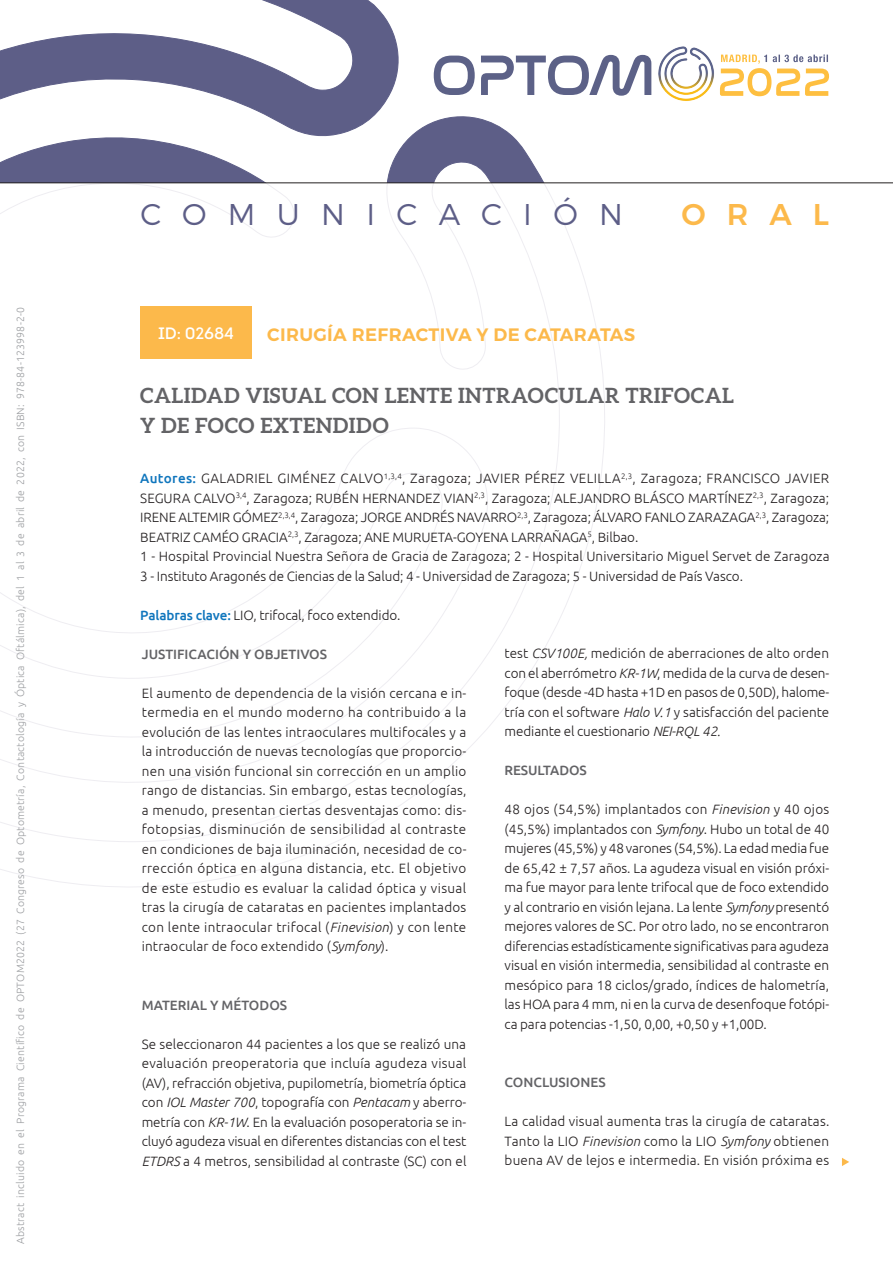
<style>
.page{position:relative;width:893px;height:1263px;background:#fff}
.page>*{position:absolute;margin:0;border:0;box-sizing:border-box;transform-origin:0 0}
.t1{font:300 30px "Montserrat";letter-spacing:.71em;color:#5d5e87}
.t2{font:500 30px "Montserrat";color:#fcb94b}
.t3{font:700 21px/30px "Aleo";letter-spacing:.02em;color:#636366}
.t4{font:600 18px "Montserrat";letter-spacing:.02em;color:#fcb94b}
.t5{font:16.5px "Intro";letter-spacing:-.01em;color:#fff}
.t6{font:300 13.5px/19.5px "Ubuntu";letter-spacing:.005em;color:#231f20;text-align:justify}
.t7{font:500 13.5px "Ubuntu";color:#636366}
.t8{font:300 10.5px "Ubuntu";letter-spacing:.02em;color:#9d9fa2}
.s1{font-weight:500;color:#1076bd}
.s2{font-style:italic}
</style>
<div class="page">
<svg style="left:0;top:0;width:609px;height:183px"></svg>
<svg style="left:0;top:184px;width:605px;height:703px"></svg>
<img style="left:651px;top:46px;width:63px;height:55px">
<svg style="left:434px;top:55px;width:217px;height:41px"></svg>
<svg style="left:720px;top:55px;width:109px;height:41px"></svg>
<hr style="left:0;top:183px;width:893px;height:1px;background:#231f20">
<div style="left:140px;top:306px;width:112px;height:53px;background:#fcb94b"></div>
<svg style="left:842px;top:1158px;width:7px;height:8px"></svg>
<p class="t8" style="left:14px;top:1244px;width:938px;rotate:-90deg">Abstract incluido en el Programa Científico de OPTOM2022 (27 Congreso de Optometría, Contactología y Óptica Oftálmica), del 1 al 3 de abril de 2022, con ISBN: 978-84-123998-2-0</p>
<h1 class="t1" style="left:140px;top:196px;width:484px">COMUNICACIÓN</h1>
<h1 class="t2" style="left:682px;top:191px;width:149px">ORAL</h1>
<p class="t5" style="left:158px;top:322px;width:77px">ID: 02684</p>
<h3 class="t4" style="left:267px;top:324px;width:370px">CIRUGÍA REFRACTIVA Y DE CATARATAS</h3>
<h2 class="t3" style="left:140px;top:380px;width:595px">CALIDAD VISUAL CON LENTE INTRAOCULAR TRIFOCAL<br>Y DE FOCO EXTENDIDO</h2>
<p class="t6" style="left:140px;top:468px;width:691px;text-align:left"><span class="s1">AUTORES:</span> GALADRIEL GIMÉNEZ CALVO<sup>1,3,4</sup>, Zaragoza; JAVIER PÉREZ VELILLA<sup>2,3</sup>, Zaragoza; FRANCISCO JAVIER SEGURA CALVO<sup>3,4</sup>, Zaragoza; RUBÉN HERNANDEZ VIAN<sup>2,3</sup>, Zaragoza; ALEJANDRO BLÁSCO MARTÍNEZ<sup>2,3</sup>, Zaragoza; IRENE ALTEMIR GÓMEZ<sup>2,3,4</sup>, Zaragoza; JORGE ANDRÉS NAVARRO<sup>2,3</sup>, Zaragoza; ÁLVARO FANLO ZARAZAGA<sup>2,3</sup>, Zaragoza; BEATRIZ CAMÉO GRACIA<sup>2,3</sup>, Zaragoza; ANE MURUETA-GOYENA LARRAÑAGA<sup>5</sup>, Bilbao.<br>1 - Hospital Provincial Nuestra Señora de Gracia de Zaragoza; 2 - Hospital Universitario Miguel Servet de Zaragoza 3 - Instituto Aragonés de Ciencias de la Salud; 4 - Universidad de Zaragoza; 5 - Universidad de País Vasco.</p>
<p class="t6" style="left:140px;top:605px;width:262px"><span class="s1">PALABRAS CLAVE:</span> LIO, trifocal, foco extendido.</p>
<p class="t7" style="left:142px;top:645px;width:187px">JUSTIFICACIÓN Y OBJETIVOS</p>
<p class="t6" style="left:142px;top:683px;width:326px">El aumento de dependencia de la visión cercana e in&shy;termedia en el mundo moderno ha contribuido a la evolución de las lentes intraoculares multifocales y a la introducción de nuevas tecnologías que proporcio&shy;nen una visión funcional sin corrección en un amplio rango de distancias. Sin embargo, estas tecnologías, a menudo, presentan ciertas desventajas como: dis&shy;fotopsias, disminución de sensibilidad al contraste en condiciones de baja iluminación, necesidad de co&shy;rrección óptica en alguna distancia, etc. El objetivo de este estudio es evaluar la calidad óptica y visual tras la cirugía de cataratas en pacientes implantados con lente intraocular trifocal (<span class="s2">Finevision</span>) y con lente intraocular de foco extendido (<span class="s2">Symfony</span>).</p>
<p class="t6" style="left:505px;top:643px;width:326px">test <span class="s2">CSV100E,</span> medición de aberraciones de alto orden con el aberrómetro <span class="s2">KR-1W</span>, medida de la curva de desen&shy;foque (desde -4D hasta +1D en pasos de 0,50D), halome&shy;tría con el software <span class="s2">Halo V.1</span> y satisfacción del paciente mediante el cuestionario <span class="s2">NEI-RQL 42.</span></p>
<p class="t7" style="left:505px;top:762px;width:84px">RESULTADOS</p>
<p class="t6" style="left:505px;top:799px;width:326px">48 ojos (54,5%) implantados con <span class="s2">Finevision</span> y 40 ojos (45,5%) implantados con <span class="s2">Symfony</span>. Hubo un total de 40 mujeres (45,5%) y 48 varones (54,5%). La edad media fue de 65,42 ± 7,57 años. La agudeza visual en visión próxi&shy;ma fue mayor para lente trifocal que de foco extendido y al contrario en visión lejana. La lente <span class="s2">Symfony</span> presentó mejores valores de SC. Por otro lado, no se encontraron diferencias estadísticamente significativas para agudeza visual en visión intermedia, sensibilidad al contraste en mesópico para 18 ciclos/grado, índices de halometría, las HOA para 4 mm, ni en la curva de desenfoque fotópi&shy;ca para potencias -1,50, 0,00, +0,50 y +1,00D.</p>
<p class="t7" style="left:142px;top:996px;width:147px">MATERIAL Y MÉTODOS</p>
<p class="t6" style="left:142px;top:1034px;width:326px">Se seleccionaron 44 pacientes a los que se realizó una evaluación preoperatoria que incluía agudeza visual (AV), refracción objetiva, pupilometría, biometría óptica con <span class="s2">IOL Master 700</span>, topografía con <span class="s2">Pentacam</span> y aberro&shy;metría con <span class="s2">KR-1W</span>. En la evaluación posoperatoria se in&shy;cluyó agudeza visual en diferentes distancias con el test <span class="s2">ETDRS</span> a 4 metros, sensibilidad al contraste (SC) con el</p>
<p class="t7" style="left:505px;top:1074px;width:102px">CONCLUSIONES</p>
<p class="t6" style="left:505px;top:1111px;width:326px">La calidad visual aumenta tras la cirugía de cataratas.<br>Tanto la LIO <span class="s2">Finevision</span> como la LIO <span class="s2">Symfony</span> obtienen buena AV de lejos e intermedia. En visión próxima es</p>
</div>
